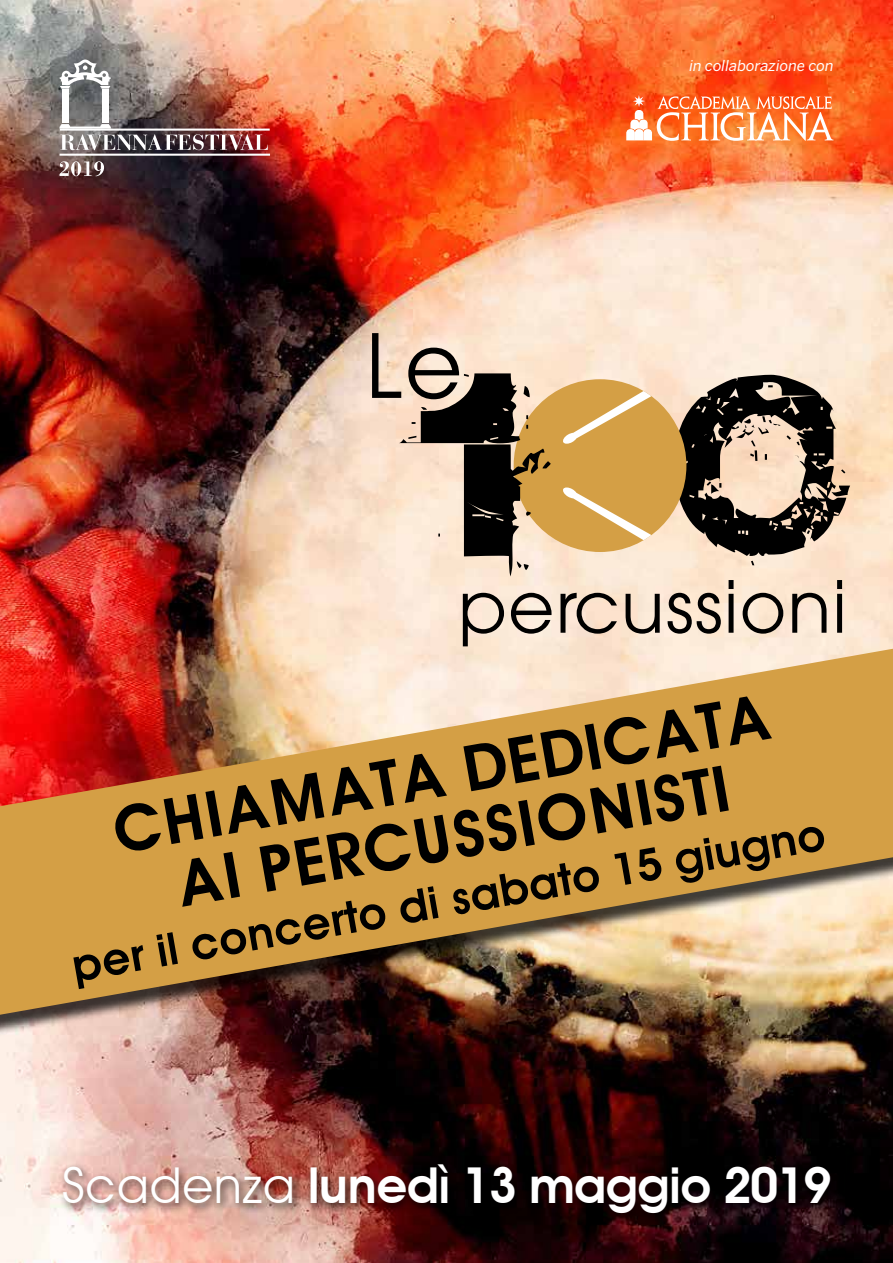
<style>
.page{position:relative;width:893px;height:1263px;background:#fff}
.page>*{position:absolute;margin:0;border:0;box-sizing:border-box;transform-origin:0 0}
.t1{font:91.2px "Avant Garde";color:#000}
.t2{font:600 63.9px/63.6px "Avant Garde";color:#000;text-align:center}
.t3{font:600 49.5px "Avant Garde";letter-spacing:-.02em;color:#fff}
.t4{font:600 45px "Avant Garde";color:#000}
.t5{font:italic 15px "Benton Sans";color:#fff}
.s1{font-weight:400}
</style>
<div class="page">
<img style="left:0;top:0;width:893px;height:1263px">
<div style="left:514px;top:379px;width:172px;height:173px;background:#d49f45;border-radius:50%"></div>
<svg style="left:562px;top:375px;width:288px;height:190px"></svg>
<svg style="left:399px;top:373px;width:152px;height:203px;background:#9e8d78"></svg>
<svg style="left:463px;top:593px;width:41px;height:46px;background:#a4988c"></svg>
<svg style="left:511px;top:593px;width:41px;height:41px;background:#9b9287"></svg>
<svg style="left:561px;top:593px;width:56px;height:41px;background:#ad9c8f"></svg>
<svg style="left:626px;top:594px;width:34px;height:40px"></svg>
<svg style="left:668px;top:593px;width:53px;height:41px;background:#9b8f81"></svg>
<svg style="left:729px;top:580px;width:5px;height:53px"></svg>
<svg style="left:743px;top:593px;width:40px;height:41px;background:#aa9c8e"></svg>
<svg style="left:792px;top:593px;width:34px;height:40px"></svg>
<svg style="left:837px;top:580px;width:5px;height:53px"></svg>
<svg style="left:626px;top:95px;width:207px;height:46px"></svg>
<div style="left:102px;top:89px;width:6px;height:34px;background:#fff"></div>
<svg style="left:60px;top:59px;width:51px;height:30px"></svg>
<div style="left:62px;top:89px;width:6px;height:34px;background:#fff"></div>
<img style="left:60px;top:124px;width:210px;height:52px">
<div style="left:59px;top:1159px;width:782px;height:66px;background:#000;opacity:.75"></div>
<div style="left:0;top:639px;width:893px;height:405px;background:#000;opacity:.75"></div>
<img style="left:0;top:649px;width:893px;height:366px">
<h1 class="t1" style="left:364px;top:310px;width:101px">Le</h1>
<p class="t5" style="left:689px;top:57px;width:146px">in collaborazione con</p>
<p class="t2" style="left:107px;top:800px;width:669px;rotate:-10deg">CHIAMATA DEDICATA<br>AI PERCUSSIONISTI</p>
<p class="t4" style="left:68px;top:939px;width:766px;rotate:-10deg">per il concerto di sabato 15 giugno</p>
<p class="t3" style="left:61px;top:1156px;width:772px"><span class="s1">Scadenza</span> lunedì 13 maggio 2019</p>
</div>
